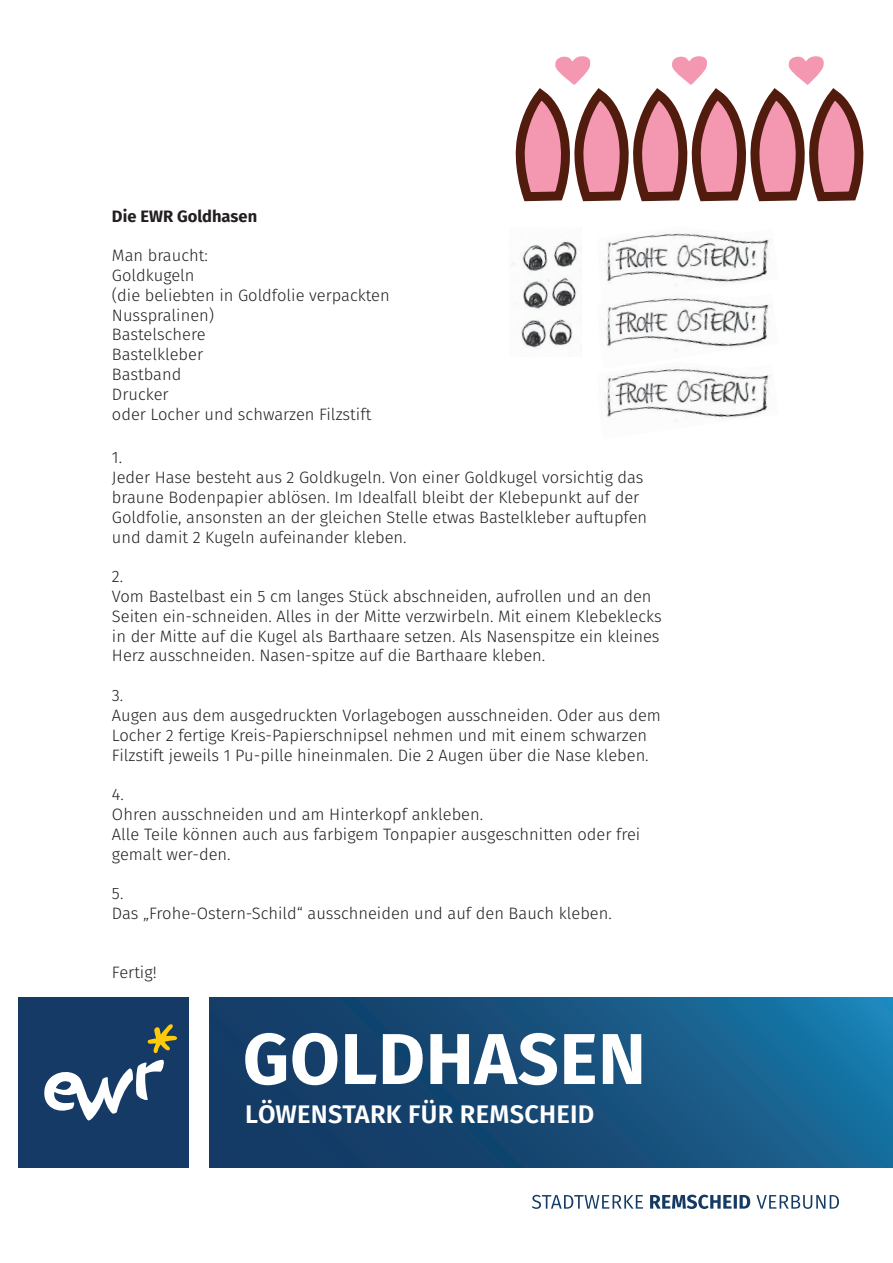
<style>
.page{position:relative;width:893px;height:1263px;background:#fff}
.page>*{position:absolute;margin:0;border:0;box-sizing:border-box;transform-origin:0 0}
.t1{font:700 72px "Fira Sans";letter-spacing:.01em;color:#fff}
.t2{font:600 25.5px "Fira Sans";letter-spacing:.01em;color:#fff}
.t3{font:300 16.5px/19.8px "Fira Sans";color:#231f20}
.t4{font:700 16.5px "Fira Sans";color:#231f20}
</style>
<div class="page">
<svg style="left:209px;top:997px;width:684px;height:170px;background:#16517e"></svg>
<div style="left:19px;top:997px;width:170px;height:170px;background:#143a65"></div>
<svg style="left:148px;top:1024px;width:29px;height:29px"></svg>
<svg style="left:44px;top:1059px;width:120px;height:62px"></svg>
<svg style="left:532px;top:1194px;width:307px;height:15px"></svg>
<svg style="left:515px;top:56px;width:349px;height:146px"></svg>
<img style="left:605px;top:233px;width:165px;height:54px">
<img style="left:605px;top:298px;width:165px;height:53px">
<img style="left:605px;top:369px;width:164px;height:53px">
<img style="left:511px;top:239px;width:66px;height:109px">
<p class="t4" style="left:112px;top:204px;width:147px">Die EWR Goldhasen</p>
<p class="t3" style="left:112px;top:246px;width:279px">Man braucht:<br>Goldkugeln<br>(die beliebten in Goldfolie verpackten<br>Nusspralinen)<br>Bastelschere<br>Bastelkleber<br>Bastband<br>Drucker<br>oder Locher und schwarzen Filzstift</p>
<p class="t3" style="left:112px;top:448px;width:537px">1.<br>Jeder Hase besteht aus 2 Goldkugeln. Von einer Goldkugel vorsichtig das braune Bodenpapier ablösen. Im Idealfall bleibt der Klebepunkt auf der Goldfolie, ansonsten an der gleichen Stelle etwas Bastelkleber auftupfen und damit 2 Kugeln aufeinander kleben.</p>
<p class="t3" style="left:112px;top:566px;width:551px">2.<br>Vom Bastelbast ein 5 cm langes Stück abschneiden, aufrollen und an den Seiten ein-schneiden. Alles in der Mitte verzwirbeln. Mit einem Klebeklecks in der Mitte auf die Kugel als Barthaare setzen. Als Nasenspitze ein kleines Herz ausschneiden. Nasen-spitze auf die Barthaare kleben.</p>
<p class="t3" style="left:112px;top:685px;width:550px">3.<br>Augen aus dem ausgedruckten Vorlagebogen ausschneiden. Oder aus dem Locher 2 fertige Kreis-Papierschnipsel nehmen und mit einem schwarzen Filzstift jeweils 1 Pu-pille hineinmalen. Die 2 Augen über die Nase kleben.</p>
<p class="t3" style="left:112px;top:784px;width:530px">4.<br>Ohren ausschneiden und am Hinterkopf ankleben.<br>Alle Teile können auch aus farbigem Tonpapier ausgeschnitten oder frei gemalt wer-den.</p>
<p class="t3" style="left:112px;top:883px;width:501px">5.<br>Das „Frohe-Ostern-Schild“ ausschneiden und auf den Bauch kleben.</p>
<p class="t3" style="left:112px;top:962px;width:46px">Fertig!</p>
<h1 class="t1" style="left:243px;top:1008px;width:404px">GOLDHASEN</h1>
<h2 class="t2" style="left:245px;top:1097px;width:351px">LÖWENSTARK FÜR REMSCHEID</h2>
</div>
